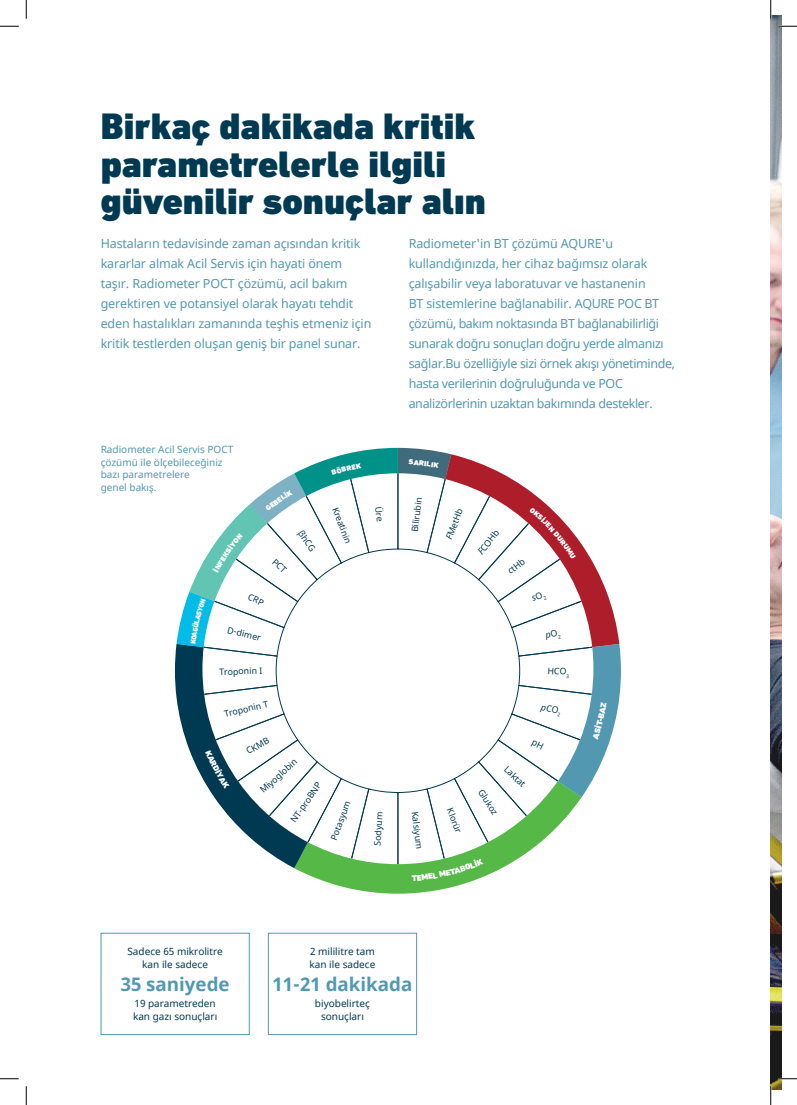
<style>
.page{position:relative;width:797px;height:1105px;background:#fff}
.page>*{position:absolute;margin:0;border:0;box-sizing:border-box;transform-origin:0 0}
.t1{font:900 37.5px/37.5px "DIN Next LT Pro";color:#003a52}
.t2{font:700 18.75px "Noto Sans";color:#5398b1}
.t3{font:12.5px/20px "Noto Sans";letter-spacing:-.03em;color:#5398b1}
.t4{font:12.5px/20px "Noto Sans";letter-spacing:-.01em;color:#5398b1}
.t5{font:10px/12.5px "Noto Sans";color:#003a52;text-align:center}
.t6{font:10px/12.5px "Noto Sans";color:#5398b1}
.t7{font:8.88px "Noto Sans";color:#003a52}
.s1{font-style:italic}
</style>
<div class="page">
<img style="left:770px;top:16px;width:11px;height:1073px">
<div style="left:101px;top:933px;width:148px;height:102px;border:1px solid #5398b1"></div>
<div style="left:268px;top:933px;width:149px;height:102px;border:1px solid #5398b1"></div>
<svg style="left:0;top:25px;width:19px;height:2px"></svg>
<svg style="left:778px;top:25px;width:19px;height:2px"></svg>
<svg style="left:0;top:1078px;width:19px;height:1px"></svg>
<svg style="left:778px;top:1078px;width:19px;height:1px"></svg>
<svg style="left:25px;top:0;width:2px;height:19px"></svg>
<svg style="left:25px;top:1086px;width:2px;height:19px"></svg>
<svg style="left:770px;top:0;width:1px;height:19px"></svg>
<svg style="left:770px;top:1086px;width:1px;height:19px"></svg>
<svg style="left:175px;top:448px;width:446px;height:446px"></svg>
<h1 class="t1" style="left:101px;top:108px;width:387px">Birkaç dakikada kritik parametrelerle ilgili güvenilir sonuçlar alın</h1>
<p class="t4" style="left:101px;top:234px;width:272px">Hastaların tedavisinde zaman açısından kritik kararlar almak Acil Servis için hayati önem taşır. Radiometer POCT çözümü, acil bakım gerektiren ve potansiyel olarak hayatı tehdit eden hastalıkları zamanında teşhis etmeniz için kritik testlerden oluşan geniş bir panel sunar.</p>
<p class="t3" style="left:408px;top:234px;width:268px">Radiometer'in BT çözümü AQURE'u kullandığınızda, her cihaz bağımsız olarak çalışabilir veya laboratuvar ve hastanenin<br>BT sistemlerine bağlanabilir. AQURE POC BT çözümü, bakım noktasında BT bağlanabilirliği sunarak doğru sonuçları doğru yerde almanızı sağlar.Bu özelliğiyle sizi örnek akışı yönetiminde, hasta verilerinin doğruluğunda ve POC analizörlerinin uzaktan bakımında destekler.</p>
<p class="t6" style="left:101px;top:444px;width:134px">Radiometer Acil Servis POCT çözümü ile ölçebileceğiniz bazı parametrelere<br>genel bakış.</p>
<p class="t7" style="left:305px;top:528px;width:24px;rotate:55deg">βhCG</p>
<p class="t7" style="left:341px;top:505px;width:39px;rotate:69deg">Kreatinin</p>
<p class="t7" style="left:408px;top:531px;width:36px;rotate:-83deg">Bilirubin</p>
<p class="t7" style="left:229px;top:624px;width:36px;rotate:13deg">D-dimer</p>
<p class="t7" style="left:219px;top:666px;width:44px;rotate:-2deg">Troponin I</p>
<p class="t7" style="left:223px;top:708px;width:46px;rotate:-13deg">Troponin T</p>
<p class="t7" style="left:244px;top:746px;width:26px;rotate:-29deg">CKMB</p>
<p class="t7" style="left:257px;top:786px;width:48px;rotate:-42deg">Miyoglobin</p>
<p class="t7" style="left:287px;top:818px;width:48px;rotate:-55deg">NT-proBNP</p>
<p class="t7" style="left:328px;top:838px;width:43px;rotate:-70deg">Potasyum</p>
<p class="t7" style="left:371px;top:845px;width:35px;rotate:-86deg">Sodyum</p>
<p class="t7" style="left:421px;top:811px;width:39px;rotate:83deg">Kalsiyum</p>
<p class="t7" style="left:443px;top:537px;width:34px;rotate:-69deg"><span class="s1">F</span>MetHb</p>
<p class="t7" style="left:475px;top:550px;width:30px;rotate:-52deg"><span class="s1">F</span>COHb</p>
<p class="t7" style="left:505px;top:567px;width:21px;rotate:-37deg"><span class="s1">c</span>tHb</p>
<p class="t7" style="left:548px;top:664px;width:23px;rotate:4deg">HCO<sub>3</sub></p>
<p class="t7" style="left:542px;top:701px;width:22px;rotate:12deg"><span class="s1">p</span>CO<sub>2</sub></p>
<p class="t7" style="left:455px;top:806px;width:27px;rotate:69deg">Klorür</p>
<p class="t7" style="left:510px;top:763px;width:27px;rotate:43deg">Laktat</p>
<p class="t7" style="left:486px;top:787px;width:30px;rotate:58deg">Glukoz</p>
<p class="t5" style="left:127px;top:946px;width:97px">Sadece 65 mikrolitre kan ile sadece</p>
<h2 class="t2" style="left:121px;top:971px;width:110px">35 saniyede</h2>
<p class="t5" style="left:133px;top:997px;width:86px;text-align:left">19 parametreden kan gazı sonuçları</p>
<p class="t5" style="left:309px;top:946px;width:67px;text-align:left">2 mililitre tam kan ile sadece</p>
<h2 class="t2" style="left:272px;top:971px;width:141px">11-21 dakikada</h2>
<p class="t5" style="left:315px;top:997px;width:57px">biyobelirteç sonuçları</p>
</div>
